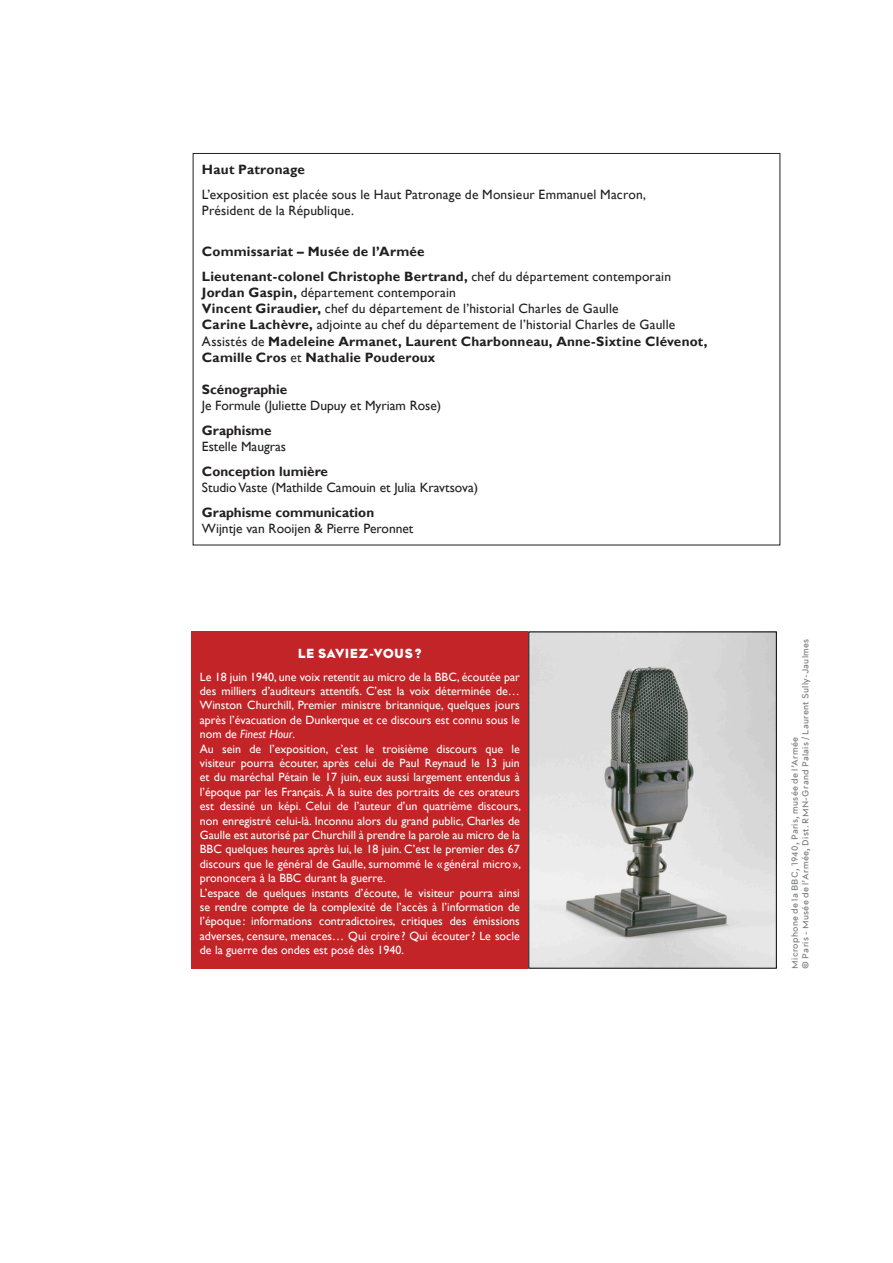
<style>
.page{position:relative;width:893px;height:1263px;background:#fff}
.page>*{position:absolute;margin:0;border:0;box-sizing:border-box;transform-origin:0 0}
.Texte_courant{font:13.5px "Gill Sans";letter-spacing:.01em;color:#231f20}
.Texte_courant-2{font:700 13.5px "Gill Sans";letter-spacing:.015em;color:#231f20}
.titres_encadrés{font:13.5px "Kelvin Md AI Sansnoir";letter-spacing:.01em;color:#fff}
.t1{font:12px/14.4px "Gill Sans";color:#fff;text-align:justify}
.t2{font:9px/10.8px "Kelvin Md AI Sansclair";letter-spacing:.03em;color:#76787b}
.s1{font-weight:400}
.s2{font-weight:700}
.s3{font-style:italic}
</style>
<div class="page">
<div style="left:191px;top:631px;width:337px;height:337px;background:#c32427"></div>
<img style="left:530px;top:633px;width:245px;height:333px">
<p class="Texte_courant-2" style="left:202px;top:161px;width:104px">Haut Patronage</p>
<p class="Texte_courant" style="left:202px;top:186px;width:446px">L’exposition est placée sous le Haut Patronage de Monsieur Emmanuel Macron,</p>
<p class="Texte_courant" style="left:202px;top:203px;width:154px">Président de la République.</p>
<p class="Texte_courant-2" style="left:202px;top:243px;width:224px">Commissariat – Musée de l’Armée</p>
<p class="Texte_courant-2" style="left:202px;top:268px;width:471px">Lieutenant-colonel Christophe Bertrand, <span class="s1">chef du département contemporain</span></p>
<p class="Texte_courant" style="left:202px;top:284px;width:256px"><span class="s2">Jordan Gaspin,</span> département contemporain</p>
<p class="Texte_courant" style="left:202px;top:301px;width:418px"><span class="s2">Vincent Giraudier,</span> chef du département de l’historial Charles de Gaulle</p>
<p class="Texte_courant" style="left:202px;top:317px;width:475px"><span class="s2">Carine Lachèvre,</span> adjointe au chef du département de l’historial Charles de Gaulle</p>
<p class="Texte_courant-2" style="left:202px;top:333px;width:507px"><span class="s1">Assistés de</span> Madeleine Armanet, Laurent Charbonneau, Anne-Sixtine Clévenot,</p>
<p class="Texte_courant-2" style="left:202px;top:349px;width:235px">Camille Cros <span class="s1">et</span> Nathalie Pouderoux</p>
<p class="Texte_courant-2" style="left:202px;top:381px;width:87px">Scénographie</p>
<p class="Texte_courant" style="left:202px;top:398px;width:241px">Je Formule (Juliette Dupuy et Myriam Rose)</p>
<p class="Texte_courant-2" style="left:202px;top:422px;width:71px">Graphisme</p>
<p class="Texte_courant" style="left:202px;top:439px;width:86px">Estelle Maugras</p>
<p class="Texte_courant-2" style="left:202px;top:463px;width:127px">Conception lumière</p>
<p class="Texte_courant" style="left:202px;top:480px;width:278px">Studio Vaste (Mathilde Camouin et Julia Kravtsova)</p>
<p class="Texte_courant-2" style="left:202px;top:504px;width:174px">Graphisme communication</p>
<p class="Texte_courant" style="left:202px;top:521px;width:213px">Wijntje van Rooijen &amp; Pierre Peronnet</p>
<p class="titres_encadrés" style="left:298px;top:646px;width:125px">LE SAVIEZ-VOUS?</p>
<p class="t1" style="left:200px;top:669px;width:322px">Le 18 juin 1940, une voix retentit au micro de la BBC, écoutée par des milliers d’auditeurs attentifs. C’est la voix déterminée de… Winston Churchill, Premier ministre britannique, quelques jours après l’évacuation de Dunkerque et ce discours est connu sous le nom de <span class="s3">Finest Hour</span>.</p>
<p class="t1" style="left:200px;top:741px;width:323px">Au sein de l’exposition, c’est le troisième discours que le visiteur pourra écouter, après celui de Paul Reynaud le 13 juin et du maréchal Pétain le 17 juin, eux aussi largement entendus à l’époque par les Français. À la suite des portraits de ces orateurs est dessiné un képi. Celui de l’auteur d’un quatrième discours, non enregistré celui-là. Inconnu alors du grand public, Charles de Gaulle est autorisé par Churchill à prendre la parole au micro de la BBC quelques heures après lui, le 18 juin. C’est le premier des 67 discours que le général de Gaulle, surnommé le « général micro», prononcera à la BBC durant la guerre.</p>
<p class="t1" style="left:200px;top:885px;width:322px">L’espace de quelques instants d’écoute, le visiteur pourra ainsi se rendre compte de la complexité de l’accès à l’information de l’époque : informations contradictoires, critiques des émissions adverses, censure, menaces… Qui croire ? Qui écouter? Le socle de la guerre des ondes est posé dès 1940.</p>
<p class="t2" style="left:790px;top:968px;width:331px;rotate:-90deg">Microphone de la BBC, 1940, Paris, musée de l’Armée<br>© Paris - Musée de l’Armée, Dist. RMN-Grand Palais / Laurent Sully-Jaulmes</p>
</div>
